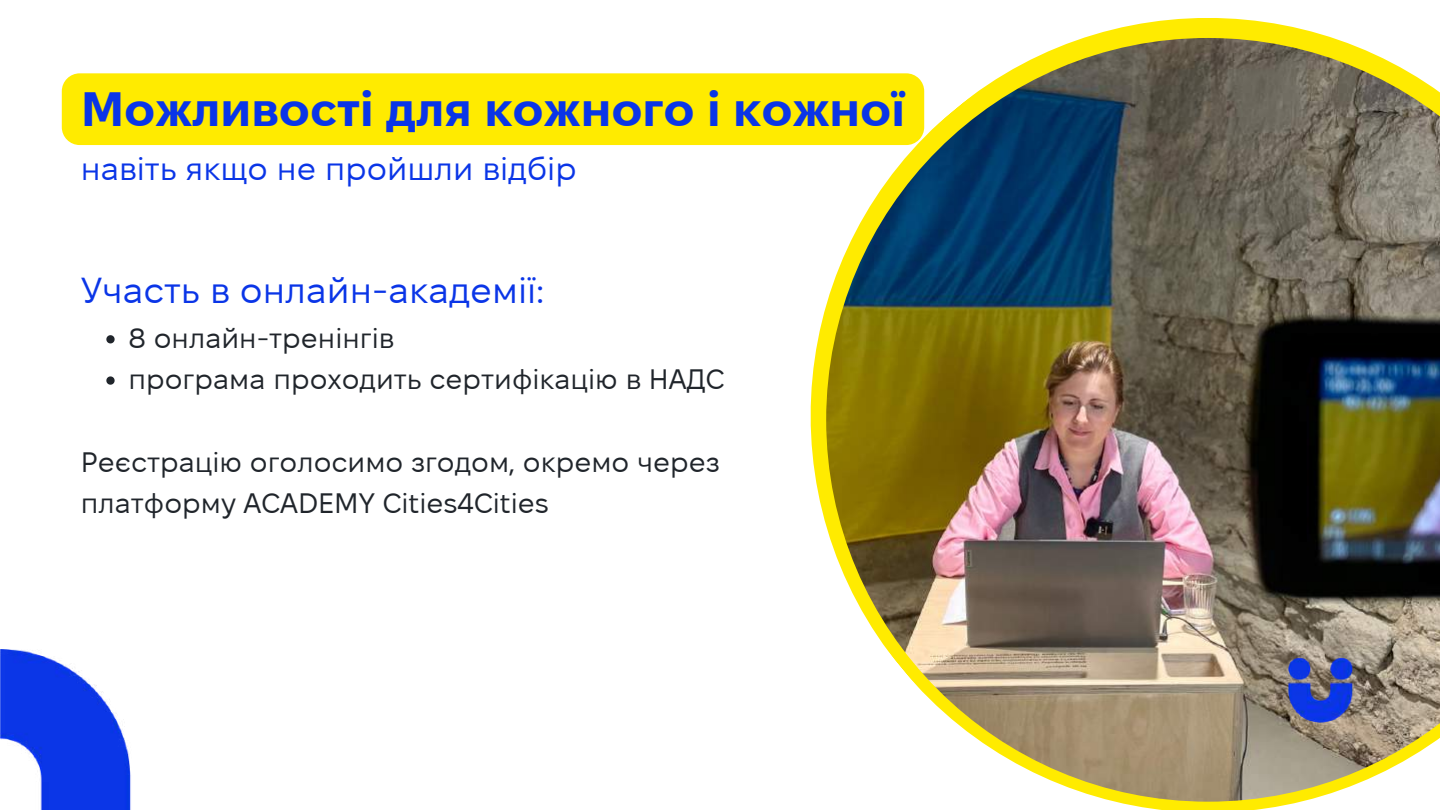
<style>
.page{position:relative;width:1440px;height:810px;background:#fff}
.page>*{position:absolute;margin:0;border:0;box-sizing:border-box;transform-origin:0 0}
.t1{font:700 48px "Mac Paw Fixel Display";color:#0a35e7}
.t2{font:36px "Mac Paw Fixel Display";color:#0a35e7}
.t3{font:32px "Mac Paw Fixel Display";color:#0a35e7}
.t4{font:28px/41.2px "Mac Paw Fixel Display";color:#20252b}
</style>
<div class="page">
<svg style="left:762px;top:18px;width:571px;height:792px"></svg>
<img style="left:826px;top:38px;width:614px;height:764px">
<img style="left:1279px;top:650px;width:80px;height:79px">
<img style="left:0;top:650px;width:131px;height:160px">
<svg style="left:106px;top:335px;width:9px;height:8px"></svg>
<svg style="left:106px;top:376px;width:9px;height:9px"></svg>
<div style="left:62px;top:73px;width:862px;height:72px;background:#ffeb00"></div>
<h1 class="t1" style="left:81px;top:83px;width:826px">Можливості для кожного і кожної</h1>
<p class="t3" style="left:81px;top:151px;width:497px">навіть якщо не пройшли відбір</p>
<p class="t2" style="left:81px;top:271px;width:464px">Участь в онлайн-академії:</p>
<p class="t4" style="left:128px;top:317px;width:598px">8 онлайн-тренінгів<br>програма проходить сертифікацію в НАДС</p>
<p class="t4" style="left:81px;top:441px;width:640px">Реєстрацію оголосимо згодом, окремо через платформу ACADEMY Сities4Cities</p>
</div>
